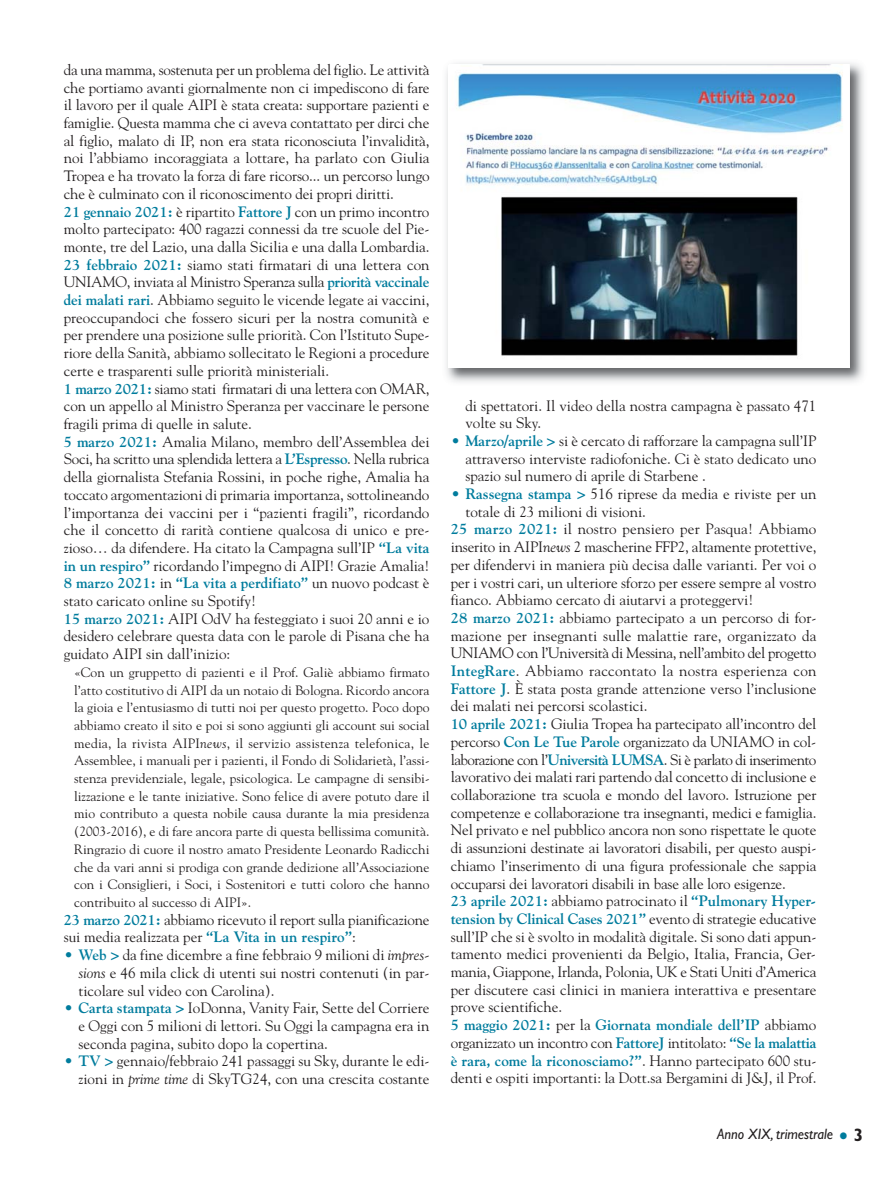
<style>
.page{position:relative;width:893px;height:1178px;background:#fff}
.page>*{position:absolute;margin:0;border:0;box-sizing:border-box;transform-origin:0 0}
.t1{font:15px/17.7px "Goudy";color:#231f20}
.t2{font:700 15px "Goudy";color:#007c9d}
.t3{font:15px "Goudy";letter-spacing:-.035em;color:#231f20}
.t4{font:15px "Goudy";letter-spacing:-.025em;color:#231f20}
.t5{font:15px "Goudy";letter-spacing:-.02em;color:#231f20}
.t6{font:italic 15px "Gill Sans";color:#231f20;scale:.95 1}
.t7{font:13.5px/17.7px "Goudy";color:#231f20;text-align:justify}
.s1{font-weight:700;color:#007c9d}
.s2{font-style:italic}
.s3{color:#007c9d}
.s4{font-weight:400;color:#231f20}
.s5{font-weight:700;font-style:normal;font-size:24px;color:#007c9d}
.s6{font-weight:700;font-style:normal;font-size:18px}
</style>
<div class="page">
<img style="left:446px;top:63px;width:418px;height:319px">
<div style="left:448px;top:65px;width:402px;height:303px;background:#fff"></div>
<img style="left:457px;top:65px;width:386px;height:291px">
<p class="t1" style="left:64px;top:62px;width:367px">da una mamma, sostenuta per un problema del figlio. Le attività che portiamo avanti giornalmente non ci impediscono di fare il lavoro per il quale AIPI è stata creata: supportare pazienti e famiglie. Questa mamma che ci aveva contattato per dirci che al figlio, malato di IP, non era stata riconosciuta l’invalidità, noi l’abbiamo incoraggiata a lottare, ha parlato con Giulia Tropea e ha trovato la forza di fare ricorso... un percorso lungo che è culminato con il riconoscimento dei propri diritti.<br><span class="s1">21 gennaio 2021:</span> è ripartito <span class="s1">Fattore J</span> con un primo incontro molto partecipato: 400 ragazzi connessi da tre scuole del Pie&shy;monte, tre del Lazio, una dalla Sicilia e una dalla Lombardia.<br><span class="s1">23 febbraio 2021:</span> siamo stati firmatari di una lettera con UNIAMO, inviata al Ministro Speranza sulla <span class="s1">priorità vaccinale dei malati rari</span>. Abbiamo seguito le vicende legate ai vaccini, preoccupandoci che fossero sicuri per la nostra comunità e per prendere una posizione sulle priorità. Con l’Istituto Supe&shy;riore della Sanità, abbiamo sollecitato le Regioni a procedure certe e trasparenti sulle priorità ministeriali.<br><span class="s1">1 marzo 2021:</span> siamo stati firmatari di una lettera con OMAR, con un appello al Ministro Speranza per vaccinare le persone fragili prima di quelle in salute.<br><span class="s1">5 marzo 2021:</span> Amalia Milano, membro dell’Assemblea dei Soci, ha scritto una splendida lettera a <span class="s1">L’Espresso</span>. Nella rubrica della giornalista Stefania Rossini, in poche righe, Amalia ha toccato argomentazioni di primaria importanza, sottolineando l’importanza dei vaccini per i “pazienti fragili”, ricordando che il concetto di rarità contiene qualcosa di unico e pre&shy;zioso… da difendere. Ha citato la Campagna sull’IP <span class="s1">“La vita in un respiro”</span> ricordando l’impegno di AIPI! Grazie Amalia!<br><span class="s1">8 marzo 2021:</span> in <span class="s1">“La vita a perdifiato”</span> un nuovo podcast è stato caricato online su Spotify!<br><span class="s1">15 marzo 2021:</span> AIPI OdV ha festeggiato i suoi 20 anni e io desidero celebrare questa data con le parole di Pisana che ha guidato AIPI sin dall’inizio:</p>
<p class="t7" style="left:74px;top:664px;width:357px">«Con un gruppetto di pazienti e il Prof. Galiè abbiamo firmato l’atto costitutivo di AIPI da un notaio di Bologna. Ricordo ancora la gioia e l’entusiasmo di tutti noi per questo progetto. Poco dopo abbiamo creato il sito e poi si sono aggiunti gli account sui social media, la rivista AIPI<span class="s2">news</span>, il servizio assistenza telefonica, le Assemblee, i manuali per i pazienti, il Fondo di Solidarietà, l’assi&shy;stenza previdenziale, legale, psicologica. Le campagne di sensibi&shy;lizzazione e le tante iniziative. Sono felice di avere potuto dare il mio contributo a questa nobile causa durante la mia presidenza (2003-2016), e di fare ancora parte di questa bellissima comunità.<br>Ringrazio di cuore il nostro amato Presidente Leonardo Radicchi che da vari anni si prodiga con grande dedizione all’Associazione con i Consiglieri, i Soci, i Sostenitori e tutti coloro che hanno contribuito al successo di AIPI».</p>
<p class="t1" style="left:64px;top:912px;width:367px"><span class="s1">23 marzo 2021:</span> abbiamo ricevuto il report sulla pianificazione sui media realizzata per <span class="s1">“La Vita in un respiro”</span>:</p>
<p class="t1" style="left:78px;top:947px;width:353px;text-align:justify;text-indent:-14px"><span class="s3">•</span> <span class="s1">Web &gt;</span> da fine dicembre a fine febbraio 9 milioni di <span class="s2">impres&shy;sions</span> e 46 mila click di utenti sui nostri contenuti (in par&shy;ticolare sul video con Carolina).</p>
<p class="t1" style="left:78px;top:1000px;width:353px;text-align:justify;text-indent:-14px"><span class="s3">•</span> <span class="s1">Carta stampata &gt;</span> IoDonna, Vanity Fair, Sette del Corriere e Oggi con 5 milioni di lettori. Su Oggi la campagna era in seconda pagina, subito dopo la copertina.</p>
<p class="t1" style="left:64px;top:1053px;width:367px;text-align:right"><span class="s3">•</span> <span class="s1">TV &gt;</span> gennaio/febbraio 241 passaggi su Sky, durante le edi&shy;zioni in <span class="s2">prime time</span> di SkyTG24, con una crescita costante</p>
<p class="t1" style="left:465px;top:398px;width:353px">di spettatori. Il video della nostra campagna è passato 471 volte su Sky.</p>
<p class="t1" style="left:465px;top:433px;width:353px;text-align:justify;text-indent:-14px"><span class="s3">•</span> <span class="s1">Marzo/aprile &gt;</span> si è cercato di rafforzare la campagna sull’IP attraverso interviste radiofoniche. Ci è stato dedicato uno spazio sul numero di aprile di Starbene .</p>
<p class="t1" style="left:451px;top:486px;width:367px"><span class="s3">•</span> <span class="s1">Rassegna stampa &gt;</span> 516 riprese da media e riviste per un</p>
<p class="t1" style="left:465px;top:504px;width:182px">totale di 23 milioni di visioni.</p>
<p class="t1" style="left:451px;top:521px;width:367px"><span class="s1">25 marzo 2021:</span> il nostro pensiero per Pasqua! Abbiamo</p>
<p class="t1" style="left:451px;top:539px;width:367px">inserito in AIPI<span class="s2">news</span> 2 mascherine FFP2, altamente protettive,</p>
<p class="t1" style="left:451px;top:557px;width:367px">per difendervi in maniera più decisa dalle varianti. Per voi o</p>
<p class="t1" style="left:451px;top:575px;width:367px">per i vostri cari, un ulteriore sforzo per essere sempre al vostro</p>
<p class="t1" style="left:451px;top:592px;width:304px">fianco. Abbiamo cercato di aiutarvi a proteggervi!</p>
<p class="t1" style="left:451px;top:610px;width:367px"><span class="s1">28 marzo 2021:</span> abbiamo partecipato a un percorso di for-</p>
<p class="t1" style="left:451px;top:628px;width:367px">mazione per insegnanti sulle malattie rare, organizzato da</p>
<p class="t4" style="left:451px;top:647px;width:367px">UNIAMO con l’Università di Messina, nell’ambito del progetto</p>
<p class="t1" style="left:451px;top:663px;width:367px"><span class="s1">IntegRare</span>. Abbiamo raccontato la nostra esperienza con</p>
<p class="t1" style="left:451px;top:681px;width:367px"><span class="s1">Fattore J</span>. È stata posta grande attenzione verso l’inclusione</p>
<p class="t1" style="left:451px;top:698px;width:198px">dei malati nei percorsi scolastici.</p>
<p class="t1" style="left:451px;top:716px;width:367px"><span class="s1">10 aprile 2021:</span> Giulia Tropea ha partecipato all’incontro del</p>
<p class="t1" style="left:451px;top:734px;width:367px">percorso <span class="s1">Con Le Tue Parole</span> organizzato da UNIAMO in col-</p>
<p class="t3" style="left:451px;top:753px;width:367px">laborazione con l’<span class="s1">Università LUMSA</span>. Si è parlato di inserimento</p>
<p class="t1" style="left:451px;top:769px;width:367px">lavorativo dei malati rari partendo dal concetto di inclusione e</p>
<p class="t1" style="left:451px;top:787px;width:367px">collaborazione tra scuola e mondo del lavoro. Istruzione per</p>
<p class="t1" style="left:451px;top:805px;width:367px">competenze e collaborazione tra insegnanti, medici e famiglia.</p>
<p class="t1" style="left:451px;top:822px;width:367px">Nel privato e nel pubblico ancora non sono rispettate le quote</p>
<p class="t1" style="left:451px;top:840px;width:367px">di assunzioni destinate ai lavoratori disabili, per questo auspi-</p>
<p class="t1" style="left:451px;top:858px;width:367px">chiamo l’inserimento di una figura professionale che sappia</p>
<p class="t1" style="left:451px;top:875px;width:337px">occuparsi dei lavoratori disabili in base alle loro esigenze.</p>
<p class="t2" style="left:451px;top:895px;width:367px">23 aprile 2021: <span class="s4">abbiamo patrocinato il</span> “Pulmonary Hyper-</p>
<p class="t2" style="left:451px;top:913px;width:367px">tension by Clinical Cases 2021” <span class="s4">evento di strategie educative</span></p>
<p class="t1" style="left:451px;top:929px;width:367px">sull’IP che si è svolto in modalità digitale. Si sono dati appun-</p>
<p class="t1" style="left:451px;top:946px;width:367px">tamento medici provenienti da Belgio, Italia, Francia, Ger-</p>
<p class="t5" style="left:451px;top:966px;width:367px">mania, Giappone, Irlanda, Polonia, UK e Stati Uniti d’America</p>
<p class="t1" style="left:451px;top:982px;width:367px">per discutere casi clinici in maniera interattiva e presentare</p>
<p class="t1" style="left:451px;top:999px;width:113px">prove scientifiche.</p>
<p class="t2" style="left:451px;top:1019px;width:367px">5 maggio 2021: <span class="s4">per la</span> Giornata mondiale dell’IP <span class="s4">abbiamo</span></p>
<p class="t1" style="left:451px;top:1035px;width:367px">organizzato un incontro con <span class="s1">FattoreJ</span> intitolato: <span class="s1">“Se la malattia</span></p>
<p class="t2" style="left:451px;top:1054px;width:367px">è rara, come la riconosciamo?”<span class="s4">. Hanno partecipato 600 stu-</span></p>
<p class="t1" style="left:451px;top:1070px;width:367px">denti e ospiti importanti: la Dott.sa Bergamini di J&amp;J, il Prof.</p>
<p class="t6" style="left:717px;top:1129px;width:155px">Anno XIX, trimestrale <span class="s5">•</span> <span class="s6">3</span></p>
</div>
